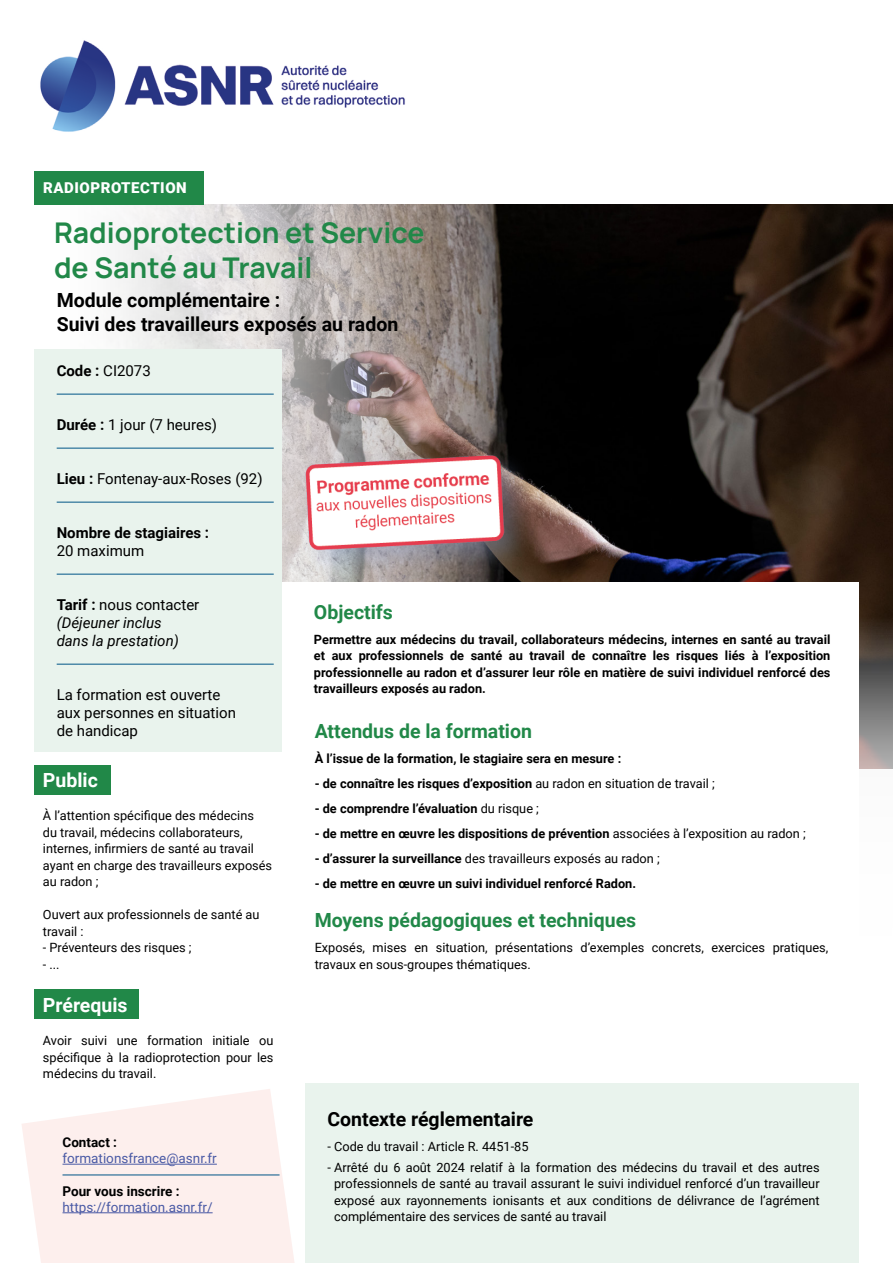
<style>
.page{position:relative;width:893px;height:1263px;background:#fff}
.page>*{position:absolute;margin:0;border:0;box-sizing:border-box;transform-origin:0 0}
.Titre_formation{font:200 28.5px "Manrope";color:#218848}
.Corps_de_texte_-_Programme{font:700 19.5px/23.4px "Roboto";color:#000}
.Corps_de_texte_-_Programme-2{font:700 19.5px "Roboto";color:#218848}
.Corps_de_texte_-_Programme-3{font:700 19.5px "Roboto";color:#fff}
.Corps_de_texte_-_Programme-4{font:15px/18px "Roboto";color:#000}
.Corps_de_texte_-_Programme-5{font:italic 15px/18px "Roboto";color:#000}
.Corps_de_texte_-_Programme-6{font:700 15px/18px "Roboto";color:#000}
.Secteur_formation{font:900 15px "Roboto";letter-spacing:.035em;color:#fff}
.Corps_de_texte_-_Programme-7{font:13.5px/16.2px "Roboto";color:#4a5aa5}
.Corps_de_texte_-_Programme-8{font:12.75px/16.5px "Roboto";color:#000}
.Corps_de_texte_-_Programme-9{font:700 12.75px/16.5px "Roboto";color:#000;text-align:justify}
.s1{font-weight:700}
.s2{font-weight:400}
.s3{font-weight:700;font-style:normal}
.s4{font-style:normal}
.s5{font-weight:700;color:#000}
</style>
<div class="page">
<img style="left:34px;top:204px;width:859px;height:564px">
<div style="left:15px;top:728px;width:294px;height:261px;background:#fff"></div>
<div style="left:282px;top:583px;width:576px;height:680px;background:#fff"></div>
<svg style="left:22px;top:1089px;width:272px;height:174px;fill:#fdefed"></svg>
<div style="left:305px;top:1084px;width:553px;height:179px;background:#e9f3ed"></div>
<div style="left:34px;top:765px;width:77px;height:29px;background:#218848"></div>
<hr style="left:63px;top:1164px;width:154px;height:1px;background:#4a5aa5">
<hr style="left:63px;top:1212px;width:150px;height:1px;background:#4a5aa5">
<hr style="left:63px;top:1175px;width:217px;height:1px;background:#005587">
<div style="left:34px;top:349px;width:248px;height:402px;background:#e9f3ed"></div>
<hr style="left:57px;top:394px;width:217px;height:1px;background:#005587">
<hr style="left:57px;top:448px;width:217px;height:1px;background:#005587">
<hr style="left:57px;top:502px;width:217px;height:1px;background:#005587">
<hr style="left:57px;top:574px;width:217px;height:1px;background:#005587">
<hr style="left:57px;top:664px;width:217px;height:1px;background:#005587">
<div style="left:34px;top:989px;width:105px;height:30px;background:#218848"></div>
<div style="left:34px;top:171px;width:170px;height:33px;background:#218848"></div>
<img style="left:270px;top:426px;width:297px;height:157px">
<img style="left:40px;top:40px;width:365px;height:92px">
<p class="Secteur_formation" style="left:43px;top:177px;width:145px">RADIOPROTECTION</p>
<p class="Titre_formation" style="left:54px;top:213px;width:372px">Radioprotection et Service</p>
<p class="Titre_formation" style="left:54px;top:247px;width:260px">de Santé au Travail</p>
<p class="Corps_de_texte_-_Programme" style="left:57px;top:288px;width:343px">Module complémentaire :<br>Suivi des travailleurs exposés au radon</p>
<p class="Corps_de_texte_-_Programme-4" style="left:57px;top:361px;width:96px"><span class="s1">Code :</span> CI2073</p>
<p class="Corps_de_texte_-_Programme-4" style="left:57px;top:415px;width:162px"><span class="s1">Durée :</span> 1 jour (7 heures)</p>
<p class="Corps_de_texte_-_Programme-4" style="left:57px;top:469px;width:207px"><span class="s1">Lieu :</span> Fontenay-aux-Roses (92)</p>
<p class="Corps_de_texte_-_Programme-6" style="left:57px;top:523px;width:154px">Nombre de stagiaires :<br><span class="s2">20 maximum</span></p>
<p class="Corps_de_texte_-_Programme-5" style="left:57px;top:595px;width:144px"><span class="s3">Tarif :</span> <span class="s4">nous contacter </span>(Déjeuner inclus<br>dans la prestation)</p>
<p class="Corps_de_texte_-_Programme-4" style="left:57px;top:685px;width:181px">La formation est ouverte aux personnes en situation de handicap</p>
<p class="Corps_de_texte_-_Programme-3" style="left:43px;top:766px;width:56px">Public</p>
<p class="Corps_de_texte_-_Programme-8" style="left:43px;top:807px;width:231px">À l’attention spécifique des médecins<br>du travail, médecins collaborateurs, internes, infirmiers de santé au travail ayant en charge des travailleurs exposés au radon ;</p>
<p class="Corps_de_texte_-_Programme-8" style="left:43px;top:906px;width:218px">Ouvert aux professionnels de santé au travail :</p>
<p class="Corps_de_texte_-_Programme-8" style="left:43px;top:939px;width:150px">- Préventeurs des risques ;</p>
<p class="Corps_de_texte_-_Programme-8" style="left:43px;top:955px;width:18px">- ...</p>
<p class="Corps_de_texte_-_Programme-3" style="left:43px;top:992px;width:86px">Prérequis</p>
<p class="Corps_de_texte_-_Programme-8" style="left:43px;top:1032px;width:232px;text-align:justify">Avoir suivi une formation initiale ou spécifique à la radioprotection pour les médecins du travail.</p>
<p class="Corps_de_texte_-_Programme-7" style="left:63px;top:1133px;width:156px"><span class="s5">Contact : </span>formationsfrance@asnr.fr</p>
<p class="Corps_de_texte_-_Programme-7" style="left:63px;top:1182px;width:152px"><span class="s5">Pour vous inscrire : </span>https://formation.asnr.fr/</p>
<p class="Corps_de_texte_-_Programme-2" style="left:314px;top:598px;width:80px">Objectifs</p>
<p class="Corps_de_texte_-_Programme-9" style="left:314px;top:631px;width:518px">Permettre aux médecins du travail, collaborateurs médecins, internes en santé au travail et aux professionnels de santé au travail de connaître les risques liés à l’exposition professionnelle au radon et d’assurer leur rôle en matière de suivi individuel renforcé des travailleurs exposés au radon.</p>
<p class="Corps_de_texte_-_Programme-2" style="left:315px;top:717px;width:219px">Attendus de la formation</p>
<p class="Corps_de_texte_-_Programme-9" style="left:315px;top:750px;width:308px">À l’issue de la formation, le stagiaire sera en mesure :</p>
<p class="Corps_de_texte_-_Programme-9" style="left:315px;top:775px;width:402px">- de connaître les risques d’exposition <span class="s2">au radon en situation de travail ;</span></p>
<p class="Corps_de_texte_-_Programme-9" style="left:315px;top:800px;width:226px">- de comprendre l’évaluation <span class="s2">du risque ;</span></p>
<p class="Corps_de_texte_-_Programme-9" style="left:315px;top:825px;width:493px">- de mettre en œuvre les dispositions de prévention <span class="s2">associées à l’exposition au radon ;</span></p>
<p class="Corps_de_texte_-_Programme-8" style="left:315px;top:850px;width:347px"><span class="s1">- d’assurer la surveillance</span> des travailleurs exposés au radon ;</p>
<p class="Corps_de_texte_-_Programme-9" style="left:315px;top:875px;width:323px">- de mettre en œuvre un suivi individuel renforcé Radon.</p>
<p class="Corps_de_texte_-_Programme-2" style="left:315px;top:907px;width:323px">Moyens pédagogiques et techniques</p>
<p class="Corps_de_texte_-_Programme-8" style="left:315px;top:939px;width:515px">Exposés, mises en situation, présentations d’exemples concrets, exercices pratiques, travaux en sous-groupes thématiques.</p>
<p class="Corps_de_texte_-_Programme" style="left:327px;top:1107px;width:208px">Contexte réglementaire</p>
<p class="Corps_de_texte_-_Programme-8" style="left:327px;top:1138px;width:203px">- Code du travail : Article R. 4451-85</p>
<p class="Corps_de_texte_-_Programme-8" style="left:334px;top:1159px;width:487px;text-align:justify;text-indent:-7px">- Arrêté du 6 août 2024 relatif à la formation des médecins du travail et des autres professionnels de santé au travail assurant le suivi individuel renforcé d’un travailleur exposé aux rayonnements ionisants et aux conditions de délivrance de l’agrément complémentaire des services de santé au travail</p>
</div>
